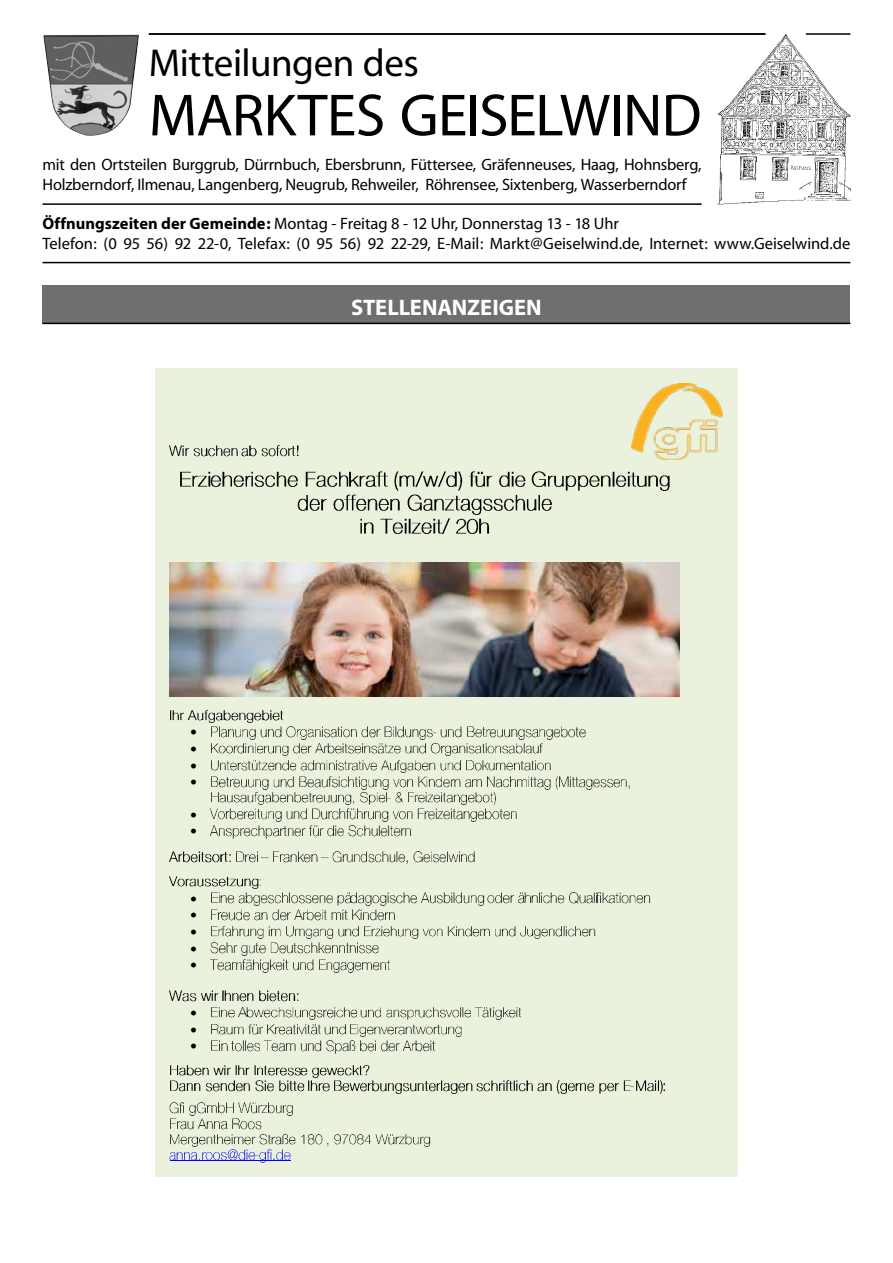
<style>
.page{position:relative;width:893px;height:1263px;background:#fff}
.page>*{position:absolute;margin:0;border:0;box-sizing:border-box;transform-origin:0 0}
.t1{font:60px "Myriad";letter-spacing:-.015em;color:#000}
.t2{font:39px "Myriad";letter-spacing:-.01em;color:#000}
.t3{font:700 22.5px "Myriad";letter-spacing:-.005em;color:#fff}
.t4{font:16.5px/19.8px "Myriad";letter-spacing:-.01em;color:#000}
.t5{font:13.65px/16.6px "Symbol";color:#000;text-align:justify}
.s1{font-weight:700}
</style>
<div class="page">
<div style="left:43px;top:285px;width:807px;height:38px;background:#706f6f"></div>
<hr style="left:43px;top:323px;width:807px;height:1px;background:#000">
<div style="left:155px;top:368px;width:583px;height:808px;background:#eaf1dd"></div>
<img style="left:631px;top:384px;width:92px;height:75px">
<img style="left:170px;top:445px;width:72px;height:12px">
<img style="left:242px;top:445px;width:15px;height:12px">
<img style="left:261px;top:445px;width:38px;height:12px">
<img style="left:180px;top:471px;width:31px;height:16px">
<img style="left:211px;top:471px;width:39px;height:16px">
<img style="left:250px;top:471px;width:99px;height:16px">
<img style="left:349px;top:471px;width:114px;height:20px">
<img style="left:469px;top:471px;width:63px;height:16px">
<img style="left:532px;top:471px;width:104px;height:20px">
<img style="left:636px;top:475px;width:34px;height:16px">
<img style="left:298px;top:494px;width:254px;height:20px">
<img style="left:360px;top:518px;width:107px;height:16px">
<img style="left:467px;top:514px;width:23px;height:20px">
<img style="left:170px;top:709px;width:114px;height:14px">
<img style="left:211px;top:726px;width:221px;height:13px">
<img style="left:432px;top:726px;width:43px;height:12px">
<img style="left:475px;top:726px;width:111px;height:13px">
<img style="left:211px;top:742px;width:332px;height:14px">
<img style="left:211px;top:759px;width:340px;height:14px">
<img style="left:211px;top:776px;width:419px;height:13px">
<img style="left:211px;top:789px;width:176px;height:16px">
<img style="left:387px;top:789px;width:109px;height:16px">
<img style="left:211px;top:808px;width:306px;height:13px">
<img style="left:211px;top:825px;width:200px;height:13px">
<img style="left:170px;top:851px;width:92px;height:12px">
<img style="left:262px;top:857px;width:7px;height:2px">
<img style="left:273px;top:851px;width:45px;height:12px">
<img style="left:321px;top:857px;width:8px;height:2px">
<img style="left:332px;top:851px;width:143px;height:13px">
<img style="left:170px;top:876px;width:89px;height:13px">
<img style="left:211px;top:892px;width:8px;height:11px">
<img style="left:219px;top:892px;width:2px;height:11px">
<img style="left:221px;top:892px;width:130px;height:13px">
<img style="left:351px;top:892px;width:137px;height:13px">
<img style="left:488px;top:892px;width:109px;height:12px">
<img style="left:524px;top:892px;width:15px;height:12px">
<img style="left:597px;top:892px;width:54px;height:12px">
<img style="left:211px;top:909px;width:184px;height:12px">
<img style="left:211px;top:925px;width:385px;height:14px">
<img style="left:211px;top:942px;width:168px;height:13px">
<img style="left:211px;top:959px;width:179px;height:13px">
<img style="left:170px;top:990px;width:49px;height:12px">
<img style="left:222px;top:990px;width:3px;height:11px">
<img style="left:225px;top:990px;width:74px;height:12px">
<img style="left:211px;top:1007px;width:28px;height:11px">
<img style="left:239px;top:1007px;width:8px;height:11px">
<img style="left:247px;top:1007px;width:114px;height:13px">
<img style="left:361px;top:1007px;width:161px;height:13px">
<img style="left:211px;top:1023px;width:52px;height:12px">
<img style="left:267px;top:1024px;width:79px;height:11px">
<img style="left:350px;top:1024px;width:112px;height:12px">
<img style="left:211px;top:1040px;width:21px;height:11px">
<img style="left:232px;top:1040px;width:204px;height:13px">
<img style="left:170px;top:1065px;width:130px;height:11px">
<img style="left:300px;top:1064px;width:70px;height:14px">
<img style="left:170px;top:1080px;width:135px;height:12px">
<img style="left:308px;top:1080px;width:22px;height:12px">
<img style="left:334px;top:1080px;width:143px;height:13px">
<img style="left:477px;top:1080px;width:56px;height:12px">
<img style="left:537px;top:1083px;width:15px;height:9px">
<img style="left:556px;top:1080px;width:107px;height:13px">
<img style="left:630px;top:1080px;width:10px;height:13px">
<img style="left:170px;top:1102px;width:123px;height:13px">
<img style="left:170px;top:1115px;width:92px;height:15px">
<img style="left:170px;top:1133px;width:153px;height:14px">
<img style="left:327px;top:1134px;width:104px;height:13px">
<img style="left:170px;top:1149px;width:85px;height:11px">
<img style="left:259px;top:1149px;width:32px;height:13px">
<hr style="left:170px;top:1160px;width:121px;height:1px;background:#00f">
<img style="left:170px;top:562px;width:509px;height:135px">
<hr style="left:43px;top:203px;width:659px;height:2px;background:#000">
<hr style="left:43px;top:262px;width:807px;height:1px;background:#000">
<img style="left:43px;top:34px;width:96px;height:102px">
<img style="left:718px;top:34px;width:132px;height:170px">
<hr style="left:806px;top:33px;width:44px;height:2px;background:#000">
<hr style="left:149px;top:33px;width:616px;height:2px;background:#000">
<h2 class="t2" style="left:149px;top:44px;width:272px">Mitteilungen des</h2>
<h1 class="t1" style="left:149px;top:85px;width:554px">MARKTES GEISELWIND</h1>
<p class="t4" style="left:43px;top:155px;width:661px">mit den Ortsteilen Burggrub, Dürrnbuch, Ebersbrunn, Füttersee, Gräfenneuses, Haag, Hohnsberg,<br>Holzberndorf, Ilmenau, Langenberg, Neugrub, Rehweiler, Röhrensee, Sixtenberg, Wasserberndorf</p>
<p class="t4" style="left:43px;top:215px;width:809px"><span class="s1">Öffnungszeiten der Gemeinde:</span> Montag - Freitag 8 - 12 Uhr, Donnerstag 13 - 18 Uhr<br>Telefon: (0 95 56) 92 22-0, Telefax: (0 95 56) 92 22-29, E-Mail: Markt@Geiselwind.de, Internet: www.Geiselwind.de</p>
<h3 class="t3" style="left:351px;top:296px;width:192px">STELLENANZEIGEN</h3>
<p class="t5" style="left:190px;top:723px;width:8px">• • • •</p>
<p class="t5" style="left:190px;top:889px;width:8px">• • • • •</p>
<p class="t5" style="left:190px;top:1003px;width:8px">• • •</p>
</div>
